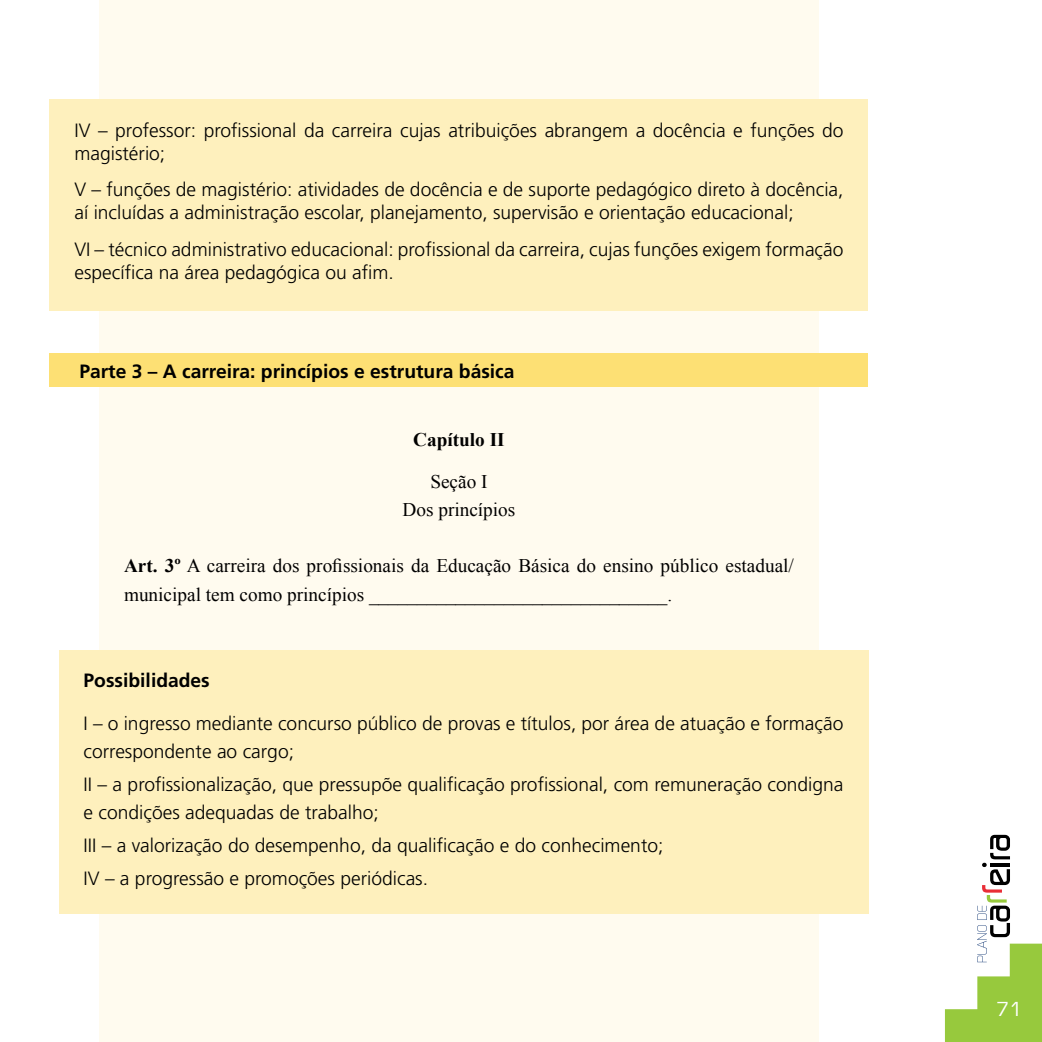
<style>
.page{position:relative;width:1042px;height:1042px;background:#fff}
.page>*{position:absolute;margin:0;border:0;box-sizing:border-box;transform-origin:0 0}
.t1{font:21px "Eurostile";color:#fff}
.t2{font:300 19.25px/22.8px "Frutiger";color:#000}
.t3{font:19.25px/28px "Times New Roman";color:#000;text-align:center}
.t4{font:700 19.25px "Frutiger";color:#000}
.t5{font:700 19.25px "Times New Roman";color:#000}
.s1{font-weight:700}
</style>
<div class="page">
<svg style="left:945px;top:835px;width:97px;height:207px"></svg>
<div style="left:99px;top:0;width:720px;height:1042px;background:#fffbef"></div>
<div style="left:50px;top:354px;width:818px;height:33px;background:#fde074"></div>
<div style="left:50px;top:100px;width:818px;height:211px;background:#fef0bd"></div>
<div style="left:59px;top:650px;width:809px;height:263px;background:#fef0bd"></div>
<p class="t2" style="left:74px;top:119px;width:770px">IV – professor: profissional da carreira cujas atribuições abrangem a docência e funções do magistério;</p>
<p class="t2" style="left:74px;top:179px;width:770px">V – funções de magistério: atividades de docência e de suporte pedagógico direto à docência, aí incluídas a administração escolar, planejamento, supervisão e orientação educacional;</p>
<p class="t2" style="left:74px;top:238px;width:770px">VI – técnico administrativo educacional: profissional da carreira, cujas funções exigem formação específica na área pedagógica ou afim.</p>
<p class="t4" style="left:79px;top:359px;width:437px">Parte 3 – A carreira: princípios e estrutura básica</p>
<p class="t5" style="left:413px;top:426px;width:93px">Capítulo II</p>
<p class="t3" style="left:402px;top:468px;width:114px">Seção I<br>Dos princípios</p>
<p class="t3" style="left:124px;top:552px;width:671px;text-align:left"><span class="s1">Art. 3º</span> A carreira dos profissionais da Educação Básica do ensino público estadual/ municipal tem como princípios _______________________________.</p>
<p class="t4" style="left:84px;top:669px;width:128px">Possibilidades</p>
<p class="t2" style="left:84px;top:710px;width:761px;line-height:28px">I – o ingresso mediante concurso público de provas e títulos, por área de atuação e formação correspondente ao cargo;</p>
<p class="t2" style="left:84px;top:771px;width:761px;line-height:28px">II – a profissionalização, que pressupõe qualificação profissional, com remuneração condigna e condições adequadas de trabalho;</p>
<p class="t2" style="left:84px;top:829px;width:581px;line-height:32.9px">III – a valorização do desempenho, da qualificação e do conhecimento;<br>IV – a progressão e promoções periódicas.</p>
<p class="t1" style="left:996px;top:997px;width:27px">71</p>
</div>
